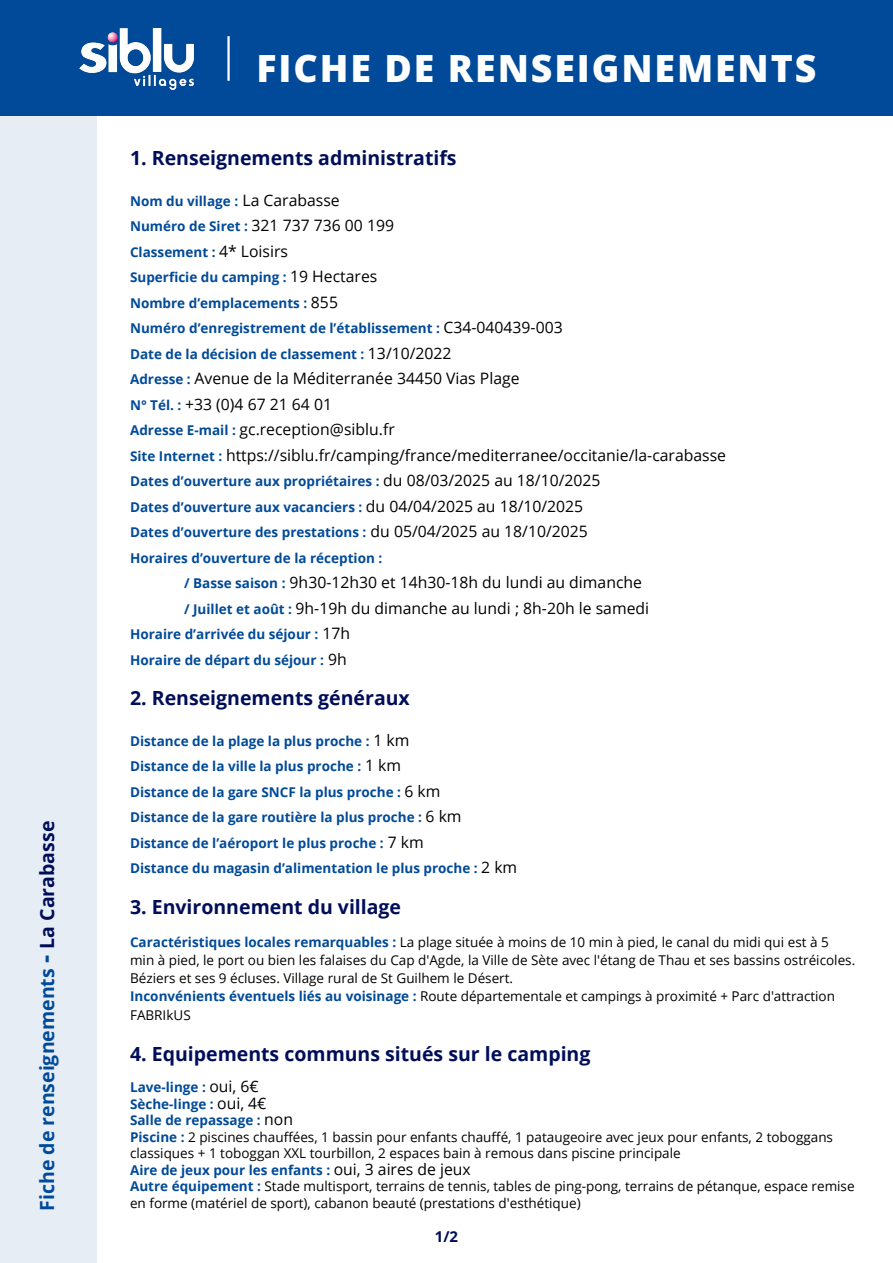
<style>
.page{position:relative;width:893px;height:1263px;background:#fff}
.page>*{position:absolute;margin:0;border:0;box-sizing:border-box;transform-origin:0 0}
.t1{font:800 37.5px "Open Sans";letter-spacing:.05em;color:#fff}
.t2{font:700 19.5px "Open Sans";color:#000e5a}
.t3{font:700 19.5px "Open Sans";color:#004a99}
.t4{font:15.75px/25.5px "Open Sans";color:#000}
.t5{font:700 15px "Open Sans";color:#000e5a}
.t6{font:13.5px/16.5px "Open Sans";color:#000}
.t7{font:700 13.5px/25.5px "Open Sans";color:#004a99}
.s1{font-size:25.5px}
.s2{color:#000e5a}
.s3{font-weight:400;font-size:15.75px;color:#000}
.s4{font-weight:700;font-size:13.5px;color:#004a99}
.s5{font-weight:700;color:#004a99}
.s6{font-size:15.75px}
</style>
<div class="page">
<div style="left:0;top:0;width:893px;height:116px;background:#004a99"></div>
<div style="left:0;top:67px;width:96px;height:1196px;background:#e6edf5"></div>
<img style="left:80px;top:28px;width:115px;height:62px">
<hr style="left:227px;top:36px;width:3px;height:45px;background:#fff">
<h2 class="t3" style="left:33px;top:1211px;width:391px;rotate:-90deg">Fiche de renseignements <span class="s1">-</span> <span class="s2">La Carabasse</span></h2>
<h1 class="t1" style="left:257px;top:43px;width:561px">FICHE DE RENSEIGNEMENTS</h1>
<h2 class="t2" style="left:130px;top:144px;width:328px">1. Renseignements administratifs</h2>
<p class="t7" style="left:130px;top:188px;width:434px">Nom du village : <span class="s3">La Carabasse<br></span>Numéro de Siret : <span class="s3">321 737 736 00 199<br></span>Classement : <span class="s3">4* Loisirs<br></span>Superficie du camping : <span class="s3">19 Hectares<br></span>Nombre d’emplacements : <span class="s3">855<br></span>Numéro d’enregistrement de l’établissement : <span class="s3">C34-040439-003<br></span>Date de la décision de classement : <span class="s3">13/10/2022</span></p>
<p class="t4" style="left:130px;top:365px;width:598px"><span class="s4">Adresse :</span> Avenue de la Méditerranée 34450 Vias Plage<br><span class="s4">N° Tél. :</span> +33 (0)4 67 21 64 01<br><span class="s4">Adresse E-mail :</span> gc.reception@siblu.fr<br><span class="s4">Site Internet :</span> https://siblu.fr/camping/france/mediterranee/occitanie/la-carabasse</p>
<p class="t7" style="left:130px;top:468px;width:472px">Dates d’ouverture aux propriétaires : <span class="s3">du 08/03/2025 au 18/10/2025<br></span>Dates d’ouverture aux vacanciers : <span class="s3">du 04/04/2025 au 18/10/2025<br></span>Dates d’ouverture des prestations : <span class="s3">du 05/04/2025 au 18/10/2025<br></span>Horaires d’ouverture de la réception :</p>
<p class="t4" style="left:184px;top:569px;width:467px"><span class="s4">/ Basse saison :</span> 9h30-12h30 et 14h30-18h du lundi au dimanche <span class="s4">/ Juillet et août :</span> 9h-19h du dimanche au lundi ; 8h-20h le samedi</p>
<p class="t7" style="left:130px;top:621px;width:222px">Horaire d’arrivée du séjour : <span class="s3">17h<br></span>Horaire de départ du séjour : <span class="s3">9h</span></p>
<h2 class="t2" style="left:130px;top:684px;width:281px">2. Renseignements généraux</h2>
<p class="t7" style="left:130px;top:728px;width:389px">Distance de la plage la plus proche : <span class="s3">1 km<br></span>Distance de la ville la plus proche : <span class="s3">1 km<br></span>Distance de la gare SNCF la plus proche : <span class="s3">6 km<br></span>Distance de la gare routière la plus proche : <span class="s3">6 km </span>Distance de l’aéroport le plus proche : <span class="s3">7 km<br></span>Distance du magasin d’alimentation le plus proche : <span class="s3">2 km</span></p>
<h2 class="t2" style="left:130px;top:893px;width:273px">3. Environnement du village</h2>
<p class="t6" style="left:130px;top:932px;width:727px;line-height:18px"><span class="s5">Caractéristiques locales remarquables :</span> La plage située à moins de 10 min à pied, le canal du midi qui est à 5 min à pied, le port ou bien les falaises du Cap d'Agde, la Ville de Sète avec l'étang de Thau et ses bassins ostréicoles.<br>Béziers et ses 9 écluses. Village rural de St Guilhem le Désert.<br><span class="s5">Inconvénients éventuels liés au voisinage :</span> Route départementale et campings à proximité + Parc d'attraction</p>
<p class="t6" style="left:130px;top:1007px;width:62px">FABRIkUS</p>
<h2 class="t2" style="left:130px;top:1040px;width:462px">4. Equipements communs situés sur le camping</h2>
<p class="t6" style="left:130px;top:1079px;width:726px"><span class="s5">Lave-linge :</span> <span class="s6">oui, 6€<br></span><span class="s5">Sèche-linge :</span> <span class="s6">oui, 4€<br></span><span class="s5">Salle de repassage :</span> <span class="s6">non<br></span><span class="s5">Piscine :</span> 2 piscines chauffées, 1 bassin pour enfants chauffé, 1 pataugeoire avec jeux pour enfants, 2 toboggans classiques + 1 toboggan XXL tourbillon, 2 espaces bain à remous dans piscine principale<br><span class="s5">Aire de jeux pour les enfants :</span> <span class="s6">oui, 3 aires de jeux<br></span><span class="s5">Autre équipement :</span> Stade multisport, terrains de tennis, tables de ping-pong, terrains de pétanque, espace remise</p>
<p class="t6" style="left:130px;top:1194px;width:452px">en forme (matériel de sport), cabanon beauté (prestations d'esthétique)</p>
<p class="t5" style="left:435px;top:1225px;width:25px">1/2</p>
</div>
